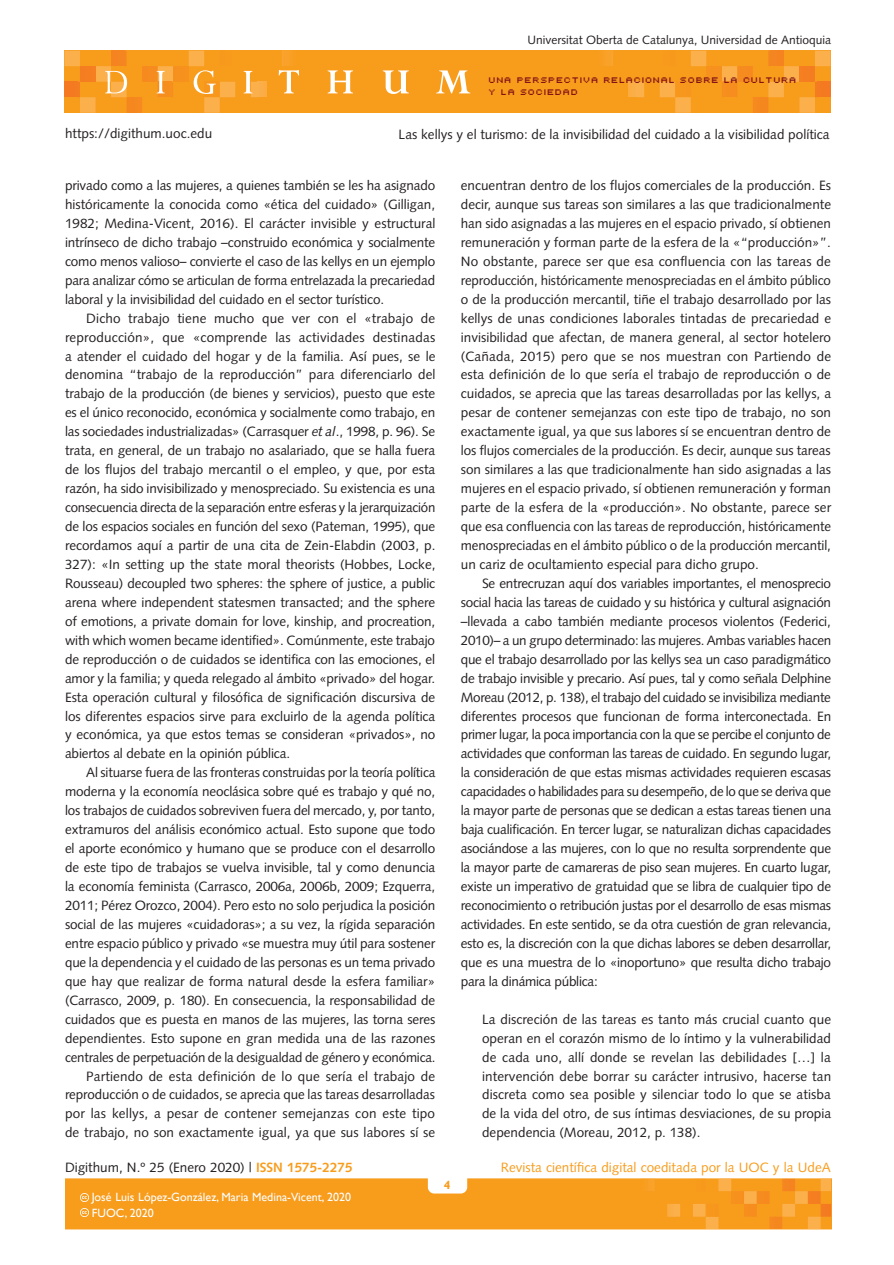
<style>
.page{position:relative;width:894px;height:1265px;background:#fff}
.page>*{position:absolute;margin:0;border:0;box-sizing:border-box;transform-origin:0 0}
.text{font:13.5px/18.9px "Syntax LT";letter-spacing:-.005em;color:#231f20;text-align:justify}
.cite{font:13.5px/18.9px "Syntax LT";color:#231f20;text-align:justify}
.text_1P{font:13.5px/18.9px "Syntax LT";letter-spacing:-.01em;color:#231f20;text-align:justify}
.t1{font:13.5px "Syntax LT";color:#f89c1c}
.t2{font:12px/15.8px "Gill Sans";color:#fff}
.t3{font:12px "Syntax LT";color:#231f20}
.t4{font:700 12px "Gill Sans";color:#f89c1c}
.t5{font:9px/12px "Uni 0554";color:#821316}
.s1{font-style:italic}
.s2{font-weight:700;color:#f89c1c}
</style>
<div class="page">
<hr style="left:830px;top:1178px;width:1px;height:50px;background:#f47921">
<svg style="left:65px;top:1178px;width:765px;height:51px;background:#f89e22"></svg>
<div style="left:64px;top:51px;width:766px;height:62px;background:#f89c1c"></div>
<hr style="left:266px;top:51px;width:2px;height:62px;background:#faab40">
<hr style="left:268px;top:51px;width:1px;height:62px;background:#faab3f">
<hr style="left:269px;top:51px;width:2px;height:62px;background:#faaa3d">
<hr style="left:271px;top:51px;width:1px;height:62px;background:#faa93b">
<hr style="left:272px;top:51px;width:2px;height:62px;background:#faa839">
<hr style="left:274px;top:51px;width:1px;height:62px;background:#faa837">
<hr style="left:275px;top:51px;width:2px;height:62px;background:#faa736">
<hr style="left:277px;top:51px;width:1px;height:62px;background:#faa633">
<hr style="left:278px;top:51px;width:2px;height:62px;background:#f9a531">
<hr style="left:280px;top:51px;width:1px;height:62px;background:#f9a430">
<hr style="left:627px;top:51px;width:1px;height:62px;background:#faab40">
<hr style="left:625px;top:51px;width:2px;height:62px;background:#faab3f">
<hr style="left:624px;top:51px;width:1px;height:62px;background:#faaa3d">
<hr style="left:622px;top:51px;width:2px;height:62px;background:#faa93b">
<hr style="left:621px;top:51px;width:1px;height:62px;background:#faa839">
<hr style="left:619px;top:51px;width:2px;height:62px;background:#faa837">
<hr style="left:618px;top:51px;width:1px;height:62px;background:#faa736">
<hr style="left:616px;top:51px;width:2px;height:62px;background:#faa633">
<hr style="left:615px;top:51px;width:1px;height:62px;background:#f9a531">
<hr style="left:613px;top:51px;width:2px;height:62px;background:#f9a430">
<svg style="left:606px;top:51px;width:7px;height:15px"></svg>
<svg style="left:628px;top:51px;width:202px;height:62px"></svg>
<hr style="left:817px;top:82px;width:3px;height:15px;background:#f47b21">
<hr style="left:820px;top:82px;width:3px;height:15px;background:#f47a21">
<hr style="left:823px;top:82px;width:3px;height:15px;background:#f47921">
<hr style="left:827px;top:82px;width:3px;height:15px;background:#f47921">
<svg style="left:64px;top:51px;width:202px;height:62px"></svg>
<svg style="left:278px;top:51px;width:21px;height:42px"></svg>
<svg style="left:327px;top:70px;width:26px;height:23px"></svg>
<svg style="left:382px;top:70px;width:26px;height:24px"></svg>
<svg style="left:436px;top:70px;width:34px;height:23px"></svg>
<p class="t3" style="left:527px;top:33px;width:305px">Universitat Oberta de Catalunya, Universidad de Antioquia</p>
<p class="t5" style="left:489px;top:73px;width:310px">UNA PERSPECTIVA RELACIONAL SOBRE LA CULTURA<br>Y LA SOCIEDAD</p>
<p class="cite" style="left:398px;top:125px;width:432px">Las kellys y el turismo: de la invisibilidad del cuidado a la visibilidad política</p>
<p class="text_1P" style="left:65px;top:176px;width:372px">privado como a las mujeres, a quienes también se les ha asignado históricamente la conocida como «ética del cuidado» (Gilligan, 1982; Medina-Vicent, 2016). El carácter invisible y estructural intrínseco de dicho trabajo –construido económica y socialmente como menos valioso– convierte el caso de las kellys en un ejemplo para analizar cómo se articulan de forma entrelazada la precariedad laboral y la invisibilidad del cuidado en el sector turístico.</p>
<p class="text" style="left:65px;top:308px;width:372px;text-indent:21px">Dicho trabajo tiene mucho que ver con el «trabajo de reproducción», que «comprende las actividades destinadas a atender el cuidado del hogar y de la familia. Así pues, se le denomina “trabajo de la reproducción” para diferenciarlo del trabajo de la producción (de bienes y servicios), puesto que este es el único reconocido, económica y socialmente como trabajo, en las sociedades industrializadas» (Carrasquer <span class="s1">et al</span>., 1998, p. 96). Se trata, en general, de un trabajo no asalariado, que se halla fuera de los flujos del trabajo mercantil o el empleo, y que, por esta razón, ha sido invisibilizado y menospreciado. Su existencia es una consecuencia directa de la separación entre esferas y la jerarquización de los espacios sociales en función del sexo (Pateman, 1995), que recordamos aquí a partir de una cita de Zein-Elabdin (2003, p.<br>327): «In setting up the state moral theorists (Hobbes, Locke, Rousseau) decoupled two spheres: the sphere of justice, a public arena where independent statesmen transacted; and the sphere of emotions, a private domain for love, kinship, and procreation, with which women became identified». Comúnmente, este trabajo de reproducción o de cuidados se identifica con las emociones, el amor y la familia; y queda relegado al ámbito «privado» del hogar.<br>Esta operación cultural y filosófica de significación discursiva de los diferentes espacios sirve para excluirlo de la agenda política y económica, ya que estos temas se consideran «privados», no abiertos al debate en la opinión pública.</p>
<p class="text" style="left:65px;top:763px;width:372px;text-indent:21px">Al situarse fuera de las fronteras construidas por la teoría política moderna y la economía neoclásica sobre qué es trabajo y qué no, los trabajos de cuidados sobreviven fuera del mercado, y, por tanto, extramuros del análisis económico actual. Esto supone que todo el aporte económico y humano que se produce con el desarrollo de este tipo de trabajos se vuelva invisible, tal y como denuncia la economía feminista (Carrasco, 2006a, 2006b, 2009; Ezquerra, 2011; Pérez Orozco, 2004). Pero esto no solo perjudica la posición social de las mujeres «cuidadoras»; a su vez, la rígida separación entre espacio público y privado «se muestra muy útil para sostener que la dependencia y el cuidado de las personas es un tema privado que hay que realizar de forma natural desde la esfera familiar» (Carrasco, 2009, p. 180). En consecuencia, la responsabilidad de cuidados que es puesta en manos de las mujeres, las torna seres dependientes. Esto supone en gran medida una de las razones centrales de perpetuación de la desigualdad de género y económica.</p>
<p class="text" style="left:65px;top:1066px;width:371px;text-indent:21px">Partiendo de esta definición de lo que sería el trabajo de reproducción o de cuidados, se aprecia que las tareas desarrolladas por las kellys, a pesar de contener semejanzas con este tipo de trabajo, no son exactamente igual, ya que sus labores sí se</p>
<p class="text" style="left:65px;top:124px;width:149px">https://digithum.uoc.edu</p>
<p class="text" style="left:460px;top:176px;width:372px">encuentran dentro de los flujos comerciales de la producción. Es decir, aunque sus tareas son similares a las que tradicionalmente han sido asignadas a las mujeres en el espacio privado, sí obtienen remuneración y forman parte de la esfera de la «“producción»”.<br>No obstante, parece ser que esa confluencia con las tareas de reproducción, históricamente menospreciadas en el ámbito público o de la producción mercantil, tiñe el trabajo desarrollado por las kellys de unas condiciones laborales tintadas de precariedad e invisibilidad que afectan, de manera general, al sector hotelero (Cañada, 2015) pero que se nos muestran con Partiendo de esta definición de lo que sería el trabajo de reproducción o de cuidados, se aprecia que las tareas desarrolladas por las kellys, a pesar de contener semejanzas con este tipo de trabajo, no son exactamente igual, ya que sus labores sí se encuentran dentro de los flujos comerciales de la producción. Es decir, aunque sus tareas son similares a las que tradicionalmente han sido asignadas a las mujeres en el espacio privado, sí obtienen remuneración y forman parte de la esfera de la «producción». No obstante, parece ser que esa confluencia con las tareas de reproducción, históricamente menospreciadas en el ámbito público o de la producción mercantil, un cariz de ocultamiento especial para dicho grupo.</p>
<p class="text" style="left:460px;top:573px;width:372px;text-indent:21px">Se entrecruzan aquí dos variables importantes, el menosprecio social hacia las tareas de cuidado y su histórica y cultural asignación –llevada a cabo también mediante procesos violentos (Federici, 2010)– a un grupo determinado: las mujeres. Ambas variables hacen que el trabajo desarrollado por las kellys sea un caso paradigmático de trabajo invisible y precario. Así pues, tal y como señala Delphine Moreau (2012, p. 138), el trabajo del cuidado se invisibiliza mediante diferentes procesos que funcionan de forma interconectada. En primer lugar, la poca importancia con la que se percibe el conjunto de actividades que conforman las tareas de cuidado. En segundo lugar, la consideración de que estas mismas actividades requieren escasas capacidades o habilidades para su desempeño, de lo que se deriva que la mayor parte de personas que se dedican a estas tareas tienen una baja cualificación. En tercer lugar, se naturalizan dichas capacidades asociándose a las mujeres, con lo que no resulta sorprendente que la mayor parte de camareras de piso sean mujeres. En cuarto lugar, existe un imperativo de gratuidad que se libra de cualquier tipo de reconocimiento o retribución justas por el desarrollo de esas mismas actividades. En este sentido, se da otra cuestión de gran relevancia, esto es, la discreción con la que dichas labores se deben desarrollar, que es una muestra de lo «inoportuno» que resulta dicho trabajo para la dinámica pública:</p>
<p class="cite" style="left:482px;top:1009px;width:350px">La discreción de las tareas es tanto más crucial cuanto que operan en el corazón mismo de lo íntimo y la vulnerabilidad de cada uno, allí donde se revelan las debilidades […] la intervención debe borrar su carácter intrusivo, hacerse tan discreta como sea posible y silenciar todo lo que se atisba de la vida del otro, de sus íntimas desviaciones, de su propia dependencia (Moreau, 2012, p. 138).</p>
<p class="text" style="left:65px;top:1157px;width:289px">Digithum, N.º 25 (Enero 2020) | <span class="s2">ISSN 1575-2275</span></p>
<p class="t1" style="left:500px;top:1158px;width:331px">Revista científica digital coeditada por la UOC y la UdeA</p>
<p class="t4" style="left:443px;top:1176px;width:8px">4</p>
<p class="t2" style="left:92px;top:1188px;width:260px">José Luis López-González, Maria Medina-Vicent, 2020<br>FUOC, 2020</p>
</div>
